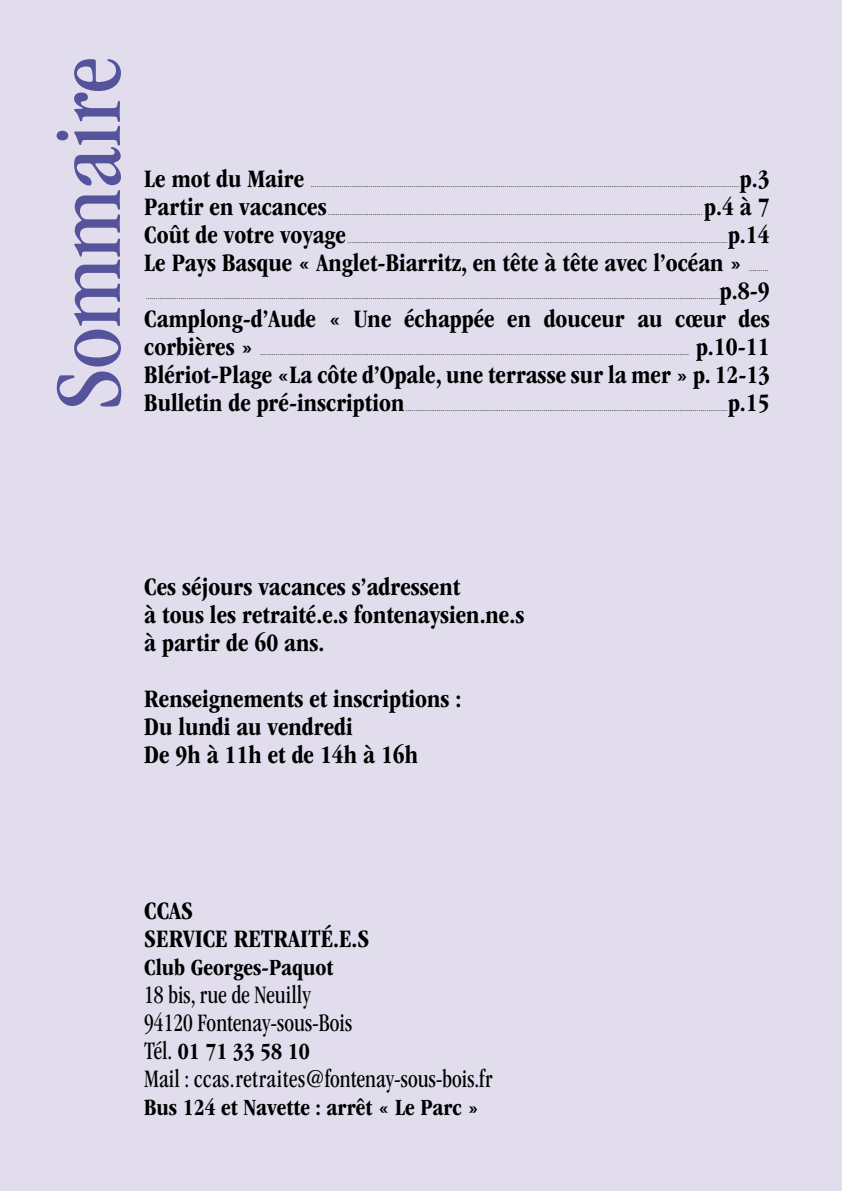
<style>
.page{position:relative;width:842px;height:1191px;background:#e1dded}
.page>*{position:absolute;margin:0;border:0;box-sizing:border-box;transform-origin:0 0}
.t1{font:condensed 98px "ITC Garamond Std";color:#54539b}
.t2{font:700 condensed 26px/28px "ITC Garamond Std";color:#000}
.t3{font:condensed 26px/28px "ITC Garamond Std";color:#000;scale:.9 1}
.t4{font:700 condensed 24px "ITC Garamond Std";color:#000}
.t5{font:300 condensed 10px "ITC Garamond Std";color:#000}
.s1{font-weight:400;font-size:26px}
</style>
<div class="page">
<h1 class="t1" style="left:34px;top:410px;width:355px;rotate:-90deg">Sommaire</h1>
<h2 class="t2" style="left:144px;top:164px;width:161px">Le mot du Maire</h2>
<h2 class="t2" style="left:740px;top:164px;width:31px">p.3</h2>
<p class="t5" style="left:311px;top:178px;width:430px">.............................................................................................................................................................................................................................</p>
<h2 class="t2" style="left:704px;top:192px;width:67px">p.4 à 7</h2>
<h2 class="t2" style="left:144px;top:192px;width:184px">Partir en vacances</h2>
<p class="t5" style="left:328px;top:206px;width:376px">.................................................................................................................................................................................................</p>
<h2 class="t2" style="left:144px;top:220px;width:627px;text-indent:584px">p.14<br>Le Pays Basque « Anglet-Biarritz, en tête à tête avec l’océan »</h2>
<h2 class="t2" style="left:144px;top:220px;width:203px">Coût de votre voyage</h2>
<p class="t5" style="left:348px;top:234px;width:382px">....................................................................................................................................................................................................</p>
<p class="t5" style="left:749px;top:262px;width:21px">..........</p>
<h2 class="t2" style="left:144px;top:276px;width:627px;text-align:justify;text-indent:576px">p.8-9<br>Camplong-d’Aude « Une échappée en douceur au cœur des corbières »</h2>
<p class="t5" style="left:260px;top:346px;width:430px">.............................................................................................................................................................................................................................</p>
<p class="t5" style="left:146px;top:290px;width:576px">........................................................................................................................................................................................................................................................................................................</p>
<h2 class="t2" style="left:144px;top:332px;width:627px;text-align:justify;text-indent:552px">p.10-11<br>Blériot-Plage «La côte d’Opale, une terrasse sur la mer » p. 12-13<br>Bulletin de pré-inscription</h2>
<h2 class="t2" style="left:728px;top:388px;width:43px">p.15</h2>
<p class="t5" style="left:406px;top:402px;width:324px">......................................................................................................................................................................</p>
<h2 class="t2" style="left:144px;top:572px;width:382px">Ces séjours vacances s’adressent<br>à tous les retraité.e.s fontenaysien.ne.s à partir de 60 ans.</h2>
<h2 class="t2" style="left:144px;top:684px;width:319px">Renseignements et inscriptions :<br>Du lundi au vendredi<br>De 9h à 11h et de 14h à 16h</h2>
<h2 class="t2" style="left:144px;top:896px;width:227px">CCAS<br>SERVICE RETRAITÉ.E.S</h2>
<h3 class="t4" style="left:144px;top:954px;width:191px">Club Georges-Paquot</h3>
<h2 class="t3" style="left:144px;top:980px;width:232px">18 bis, rue de Neuilly<br>94120 Fontenay-sous-Bois</h2>
<h3 class="t4" style="left:144px;top:1038px;width:167px"><span class="s1">Tél.</span> 01 71 33 58 10</h3>
<h2 class="t3" style="left:144px;top:1064px;width:388px">Mail : ccas.retraites@fontenay-sous-bois.fr</h2>
<h3 class="t4" style="left:144px;top:1094px;width:336px">Bus 124 et Navette : arrêt « Le Parc »</h3>
</div>
